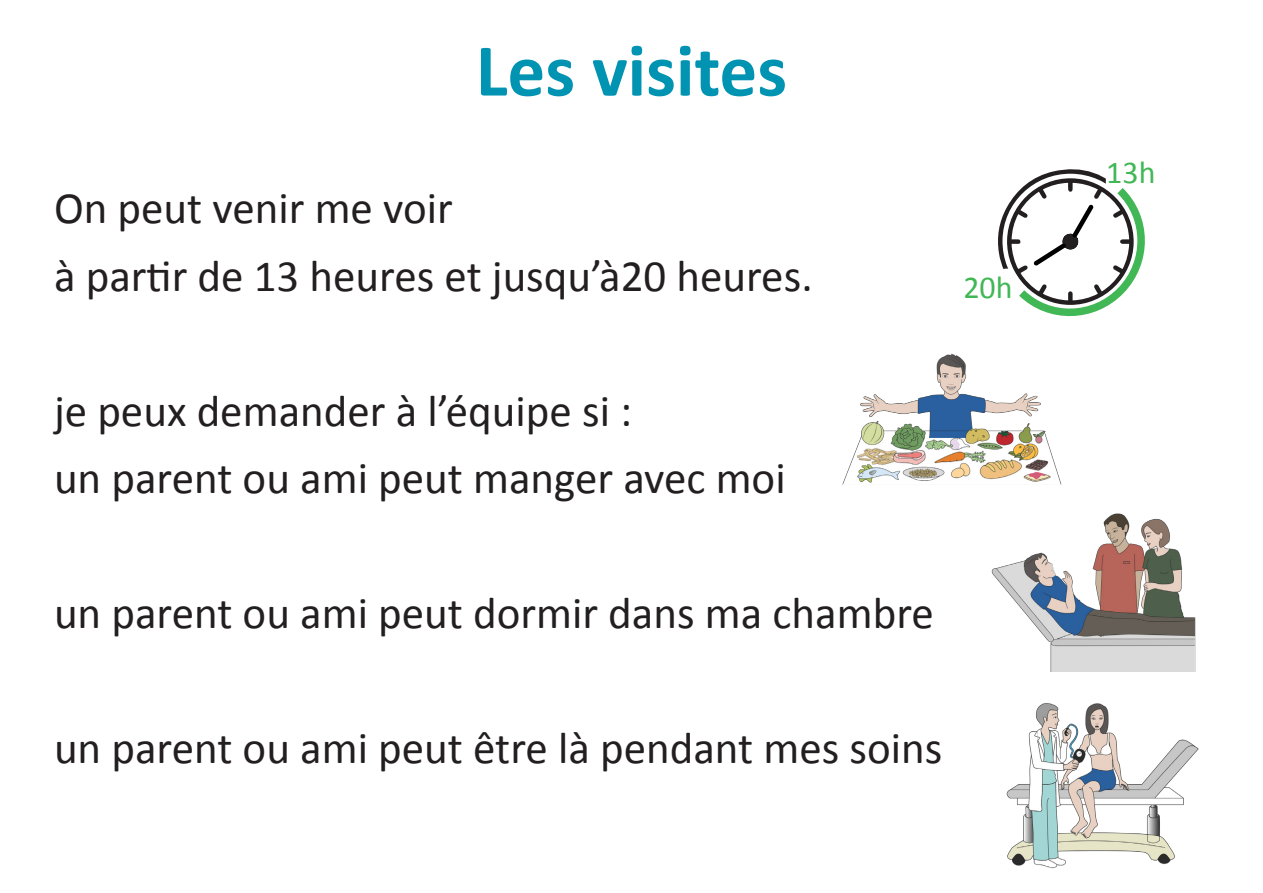
<style>
.page{position:relative;width:1263px;height:893px;background:#fff}
.page>*{position:absolute;margin:0;border:0;box-sizing:border-box;transform-origin:0 0}
.t1{font:700 75px "Calibri";color:#0093b2}
.t2{font:45px "Calibri";color:#231f20}
.t3{font:31.95px "Calibri";color:#42b756}
</style>
<div class="page">
<svg style="left:998px;top:169px;width:147px;height:148px"></svg>
<img style="left:842px;top:353px;width:220px;height:132px">
<img style="left:1006px;top:703px;width:193px;height:166px">
<img style="left:991px;top:513px;width:205px;height:158px">
<p class="t1" style="left:476px;top:18px;width:313px">Les visites</p>
<p class="t2" style="left:54px;top:177px;width:400px">On peut venir me voir</p>
<p class="t2" style="left:54px;top:245px;width:760px">à partir de 13 heures et jusqu’à20 heures.</p>
<p class="t2" style="left:54px;top:380px;width:580px">je peux demander à l’équipe si :</p>
<p class="t2" style="left:54px;top:447px;width:733px">un parent ou ami peut manger avec moi</p>
<p class="t3" style="left:963px;top:265px;width:51px">20h</p>
<p class="t2" style="left:54px;top:582px;width:881px">un parent ou ami peut dormir dans ma chambre</p>
<p class="t2" style="left:54px;top:717px;width:890px">un parent ou ami peut être là pendant mes soins</p>
<p class="t3" style="left:1106px;top:150px;width:51px">13h</p>
</div>
